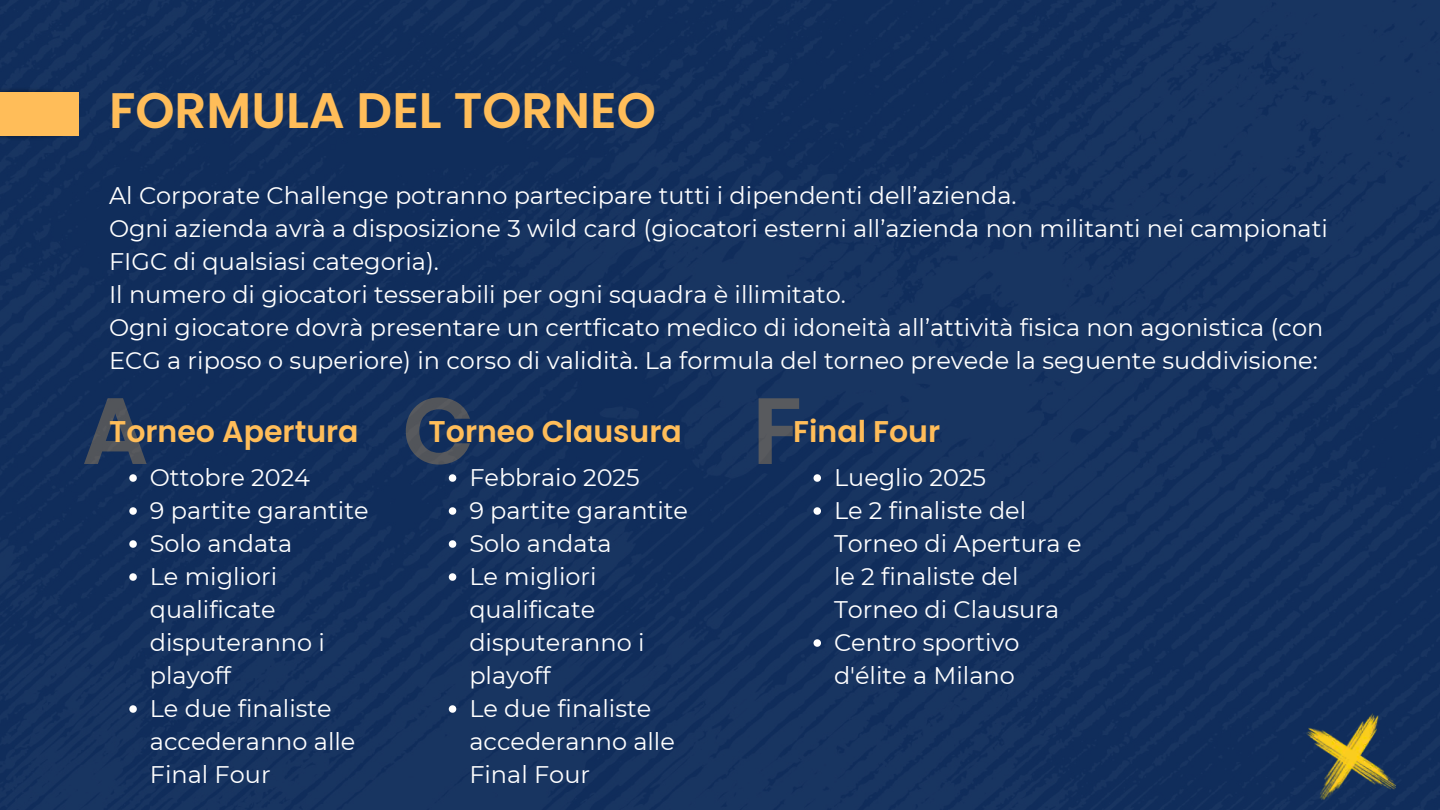
<style>
.page{position:relative;width:1440px;height:810px;background:#14305e}
.page>*{position:absolute;margin:0;border:0;box-sizing:border-box;transform-origin:0 0}
.t1{font:600 94.1px "Poppins";color:#ffbd59}
.t2{font:600 49.9px "Poppins";color:#ffbd59}
.t3{font:600 30px "Poppins";color:#ffbd59}
.t4{font:24px/33px "Montserrat";color:#fff}
</style>
<div class="page">
<img style="left:0;top:124px;width:82px;height:23px">
<img style="left:0;top:81px;width:82px;height:23px">
<div style="left:0;top:92px;width:79px;height:43px;background:#ffbd59"></div>
<svg style="left:129px;top:474px;width:8px;height:8px"></svg>
<svg style="left:129px;top:507px;width:8px;height:8px"></svg>
<svg style="left:129px;top:540px;width:8px;height:8px"></svg>
<svg style="left:129px;top:573px;width:8px;height:8px"></svg>
<svg style="left:129px;top:705px;width:8px;height:8px"></svg>
<svg style="left:449px;top:474px;width:7px;height:8px"></svg>
<svg style="left:449px;top:507px;width:7px;height:8px"></svg>
<svg style="left:449px;top:540px;width:7px;height:8px"></svg>
<svg style="left:449px;top:573px;width:7px;height:8px"></svg>
<svg style="left:449px;top:705px;width:7px;height:8px"></svg>
<svg style="left:814px;top:474px;width:7px;height:8px"></svg>
<svg style="left:814px;top:507px;width:7px;height:8px"></svg>
<svg style="left:814px;top:639px;width:7px;height:8px"></svg>
<img style="left:1281px;top:663px;width:133px;height:147px">
<p class="t2" style="left:109px;top:75px;width:548px">FORMULA DEL TORNEO</p>
<p class="t4" style="left:109px;top:178px;width:909px">Al Corporate Challenge potranno partecipare tutti i dipendenti dell’azienda.</p>
<p class="t4" style="left:109px;top:211px;width:1220px">Ogni azienda avrà a disposizione 3 wild card (giocatori esterni all’azienda non militanti nei campionati<br>FIGC di qualsiasi categoria).</p>
<p class="t4" style="left:109px;top:277px;width:738px">Il numero di giocatori tesserabili per ogni squadra è illimitato.</p>
<p class="t4" style="left:109px;top:310px;width:1216px">Ogni giocatore dovrà presentare un certficato medico di idoneità all’attività fisica non agonistica (con<br>ECG a riposo o superiore) in corso di validità. La formula del torneo prevede la seguente suddivisione:</p>
<h1 class="t1" style="left:82px;top:365px;width:69px">A</h1>
<p class="t3" style="left:109px;top:411px;width:251px">Torneo Apertura</p>
<p class="t4" style="left:150px;top:460px;width:162px">Ottobre 2024</p>
<p class="t4" style="left:150px;top:493px;width:220px">9 partite garantite</p>
<p class="t4" style="left:150px;top:526px;width:144px">Solo andata</p>
<p class="t4" style="left:150px;top:559px;width:177px">Le migliori qualificate disputeranno i playoff</p>
<h2 class="t4" style="left:150px;top:691px;width:207px">Le due finaliste accederanno alle<br>Final Four</h2>
<h1 class="t1" style="left:402px;top:365px;width:74px">C</h1>
<h1 class="t3" style="left:429px;top:411px;width:255px">Torneo Clausura</h1>
<p class="t4" style="left:469px;top:460px;width:172px">Febbraio 2025</p>
<p class="t4" style="left:469px;top:493px;width:220px">9 partite garantite</p>
<p class="t4" style="left:469px;top:526px;width:144px">Solo andata</p>
<p class="t4" style="left:469px;top:559px;width:177px">Le migliori qualificate disputeranno i playoff</p>
<p class="t4" style="left:469px;top:691px;width:207px">Le due finaliste accederanno alle<br>Final Four</p>
<h1 class="t1" style="left:752px;top:365px;width:51px">F</h1>
<p class="t3" style="left:793px;top:411px;width:148px">Final Four</p>
<p class="t4" style="left:834px;top:460px;width:154px">Lueglio 2025</p>
<h2 class="t4" style="left:834px;top:493px;width:249px">Le 2 finaliste del<br>Torneo di Apertura e le 2 finaliste del<br>Torneo di Clausura</h2>
<p class="t4" style="left:834px;top:625px;width:187px">Centro sportivo d'élite a Milano</p>
</div>
